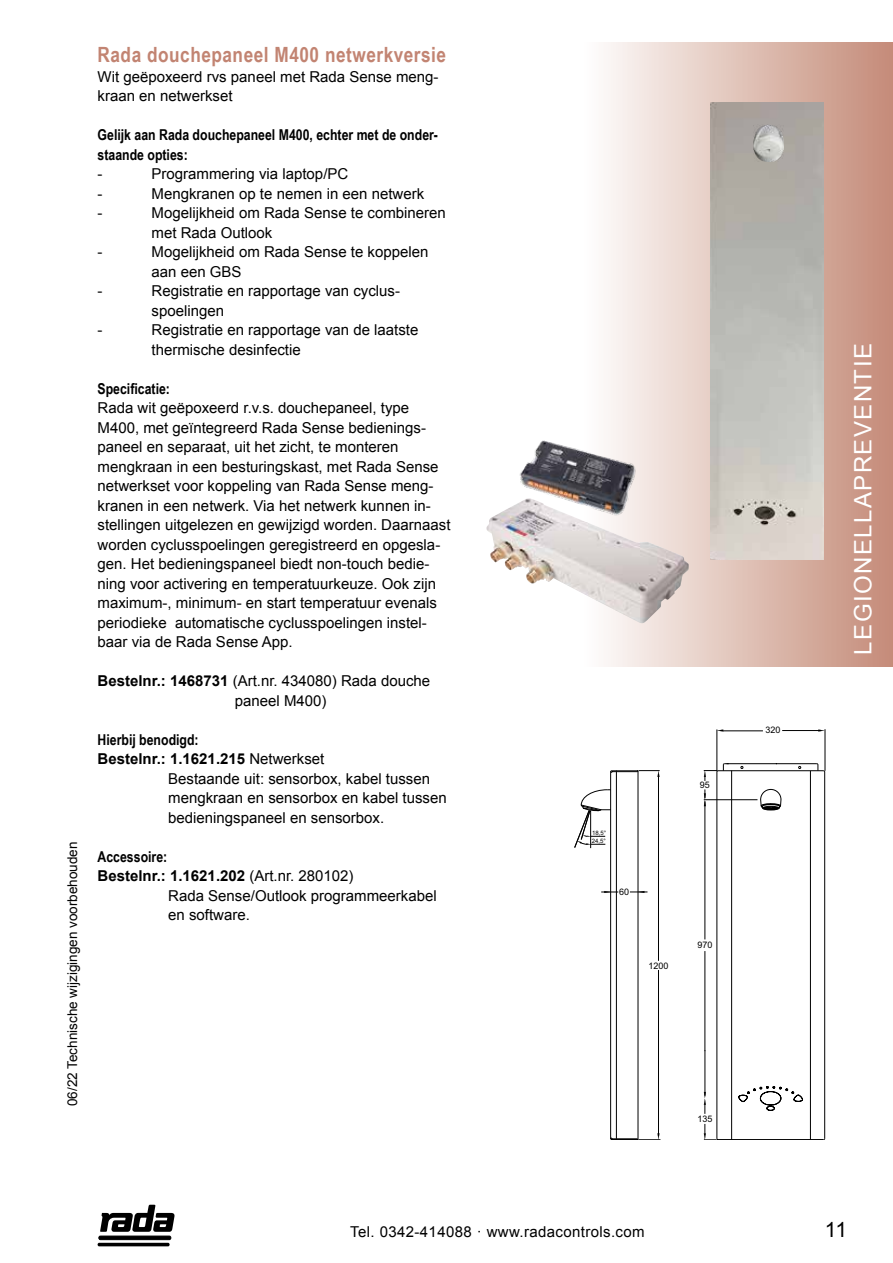
<style>
.page{position:relative;width:893px;height:1263px;background:#fff}
.page>*{position:absolute;margin:0;border:0;box-sizing:border-box;transform-origin:0 0}
.t1{font:24px "Arial";letter-spacing:.06em;color:#fff}
.t2{font:700 21px "Arial Narrow";letter-spacing:.025em;color:#c28472}
.t3{font:21px "Arial";color:#000}
.t4{font:15px/19.5px "Arial";color:#000}
.t5{font:700 15px/19.5px "Arial Narrow";color:#000}
.t6{font:15px "Arial";letter-spacing:.025em;color:#000}
.t7{font:13.5px "Arial";color:#000}
.t8{font:9px "Arial";color:#000}
.t9{font:6px/8.1px "Arial";color:#000}
.s1{font-weight:700}
</style>
<div class="page">
<div style="left:472px;top:43px;width:421px;height:623px;background:linear-gradient(to right,#fff,#c89381)"></div>
<div style="left:99px;top:1236px;width:72px;height:4px;background:#070707;border:1px solid #000;border-radius:2px"></div>
<hr style="left:98px;top:1243px;width:72px;height:3px;background:#000;border-radius:2px">
<svg style="left:100px;top:1205px;width:74px;height:27px"></svg>
<img style="left:486px;top:498px;width:203px;height:125px">
<hr style="left:825px;top:729px;width:1px;height:42px;background:#000">
<hr style="left:717px;top:729px;width:1px;height:42px;background:#000">
<svg style="left:717px;top:729px;width:6px;height:3px"></svg>
<svg style="left:818px;top:729px;width:7px;height:3px"></svg>
<svg style="left:575px;top:770px;width:85px;height:370px"></svg>
<hr style="left:723px;top:731px;width:40px;height:1px;background:#000">
<hr style="left:782px;top:730px;width:37px;height:1px;background:#000">
<svg style="left:704px;top:763px;width:121px;height:377px"></svg>
<img style="left:500px;top:440px;width:136px;height:78px">
<img style="left:711px;top:103px;width:113px;height:456px">
<img style="left:753px;top:125px;width:31px;height:36px">
<p class="t7" style="left:63px;top:1106px;width:266px;rotate:-90deg">06/22 Technische wijzigingen voorbehouden</p>
<h2 class="t2" style="left:98px;top:39px;width:350px">Rada douchepaneel M400 netwerkversie</h2>
<p class="t4" style="left:98px;top:66px;width:343px">Wit geëpoxeerd rvs paneel met Rada Sense meng&shy;kraan en netwerkset</p>
<p class="t5" style="left:98px;top:124px;width:342px">Gelijk aan Rada douchepaneel M400, echter met de onder&shy;staande opties:</p>
<p class="t4" style="left:98px;top:164px;width:6px">-</p>
<p class="t4" style="left:152px;top:164px;width:198px">Programmering via laptop/PC</p>
<p class="t4" style="left:98px;top:183px;width:6px">-</p>
<p class="t4" style="left:152px;top:183px;width:274px">Mengkranen op te nemen in een netwerk</p>
<p class="t4" style="left:98px;top:203px;width:6px">-</p>
<p class="t4" style="left:152px;top:203px;width:296px">Mogelijkheid om Rada Sense te combineren met Rada Outlook</p>
<p class="t4" style="left:98px;top:242px;width:6px">-</p>
<p class="t4" style="left:152px;top:242px;width:278px">Mogelijkheid om Rada Sense te koppelen aan een GBS</p>
<p class="t4" style="left:98px;top:281px;width:6px">-</p>
<p class="t4" style="left:152px;top:281px;width:250px">Registratie en rapportage van cyclus&shy;spoelingen</p>
<p class="t4" style="left:98px;top:320px;width:6px">-</p>
<p class="t4" style="left:152px;top:320px;width:268px">Registratie en rapportage van de laatste thermische desinfectie</p>
<p class="t5" style="left:98px;top:378px;width:74px">Specificatie:</p>
<p class="t4" style="left:98px;top:398px;width:354px">Rada wit geëpoxeerd r.v.s. douchepaneel, type M400, met geïntegreerd Rada Sense bedienings&shy;paneel en separaat, uit het zicht, te monteren mengkraan in een besturingskast, met Rada Sense netwerkset voor koppeling van Rada Sense meng&shy;kranen in een netwerk. Via het netwerk kunnen in&shy;stellingen uitgelezen en gewijzigd worden. Daarnaast worden cyclusspoelingen geregistreerd en opgesla&shy;gen. Het bedieningspaneel biedt non-touch bedie&shy;ning voor activering en temperatuurkeuze. Ook zijn maximum-, minimum- en start temperatuur evenals periodieke automatische cyclusspoelingen instel&shy;baar via de Rada Sense App.</p>
<p class="t4" style="left:235px;top:671px;width:197px;text-indent:-137px"><span class="s1">Bestelnr.: 1468731</span> (Art.nr. 434080) Rada douche paneel M400)</p>
<p class="t5" style="left:98px;top:729px;width:103px">Hierbij benodigd:</p>
<p class="t4" style="left:168px;top:749px;width:280px;text-indent:-71px"><span class="s1">Bestelnr.: 1.1621.215</span> Netwerkset<br>Bestaande uit: sensorbox, kabel tussen mengkraan en sensorbox en kabel tussen bedieningspaneel en sensorbox.</p>
<p class="t5" style="left:98px;top:846px;width:71px">Accessoire:</p>
<p class="t4" style="left:168px;top:866px;width:270px;text-indent:-71px"><span class="s1">Bestelnr.: 1.1621.202</span> (Art.nr. 280102)<br>Rada Sense/Outlook programmeerkabel en software.</p>
<p class="t9" style="left:592px;top:829px;width:16px">18,5°<br>24,5°</p>
<p class="t8" style="left:619px;top:885px;width:12px">60</p>
<p class="t8" style="left:648px;top:959px;width:22px">1200</p>
<p class="t8" style="left:700px;top:779px;width:12px">95</p>
<p class="t8" style="left:697px;top:939px;width:17px">970</p>
<p class="t8" style="left:766px;top:724px;width:17px">320</p>
<p class="t8" style="left:697px;top:1113px;width:17px">135</p>
<h1 class="t1" style="left:846px;top:655px;width:313px;rotate:-90deg">LEGIONELLAPREVENTIE</h1>
<p class="t6" style="left:350px;top:1222px;width:296px">Tel. 0342-414088 · www.radacontrols.com</p>
<h2 class="t3" style="left:825px;top:1215px;width:24px">11</h2>
</div>
